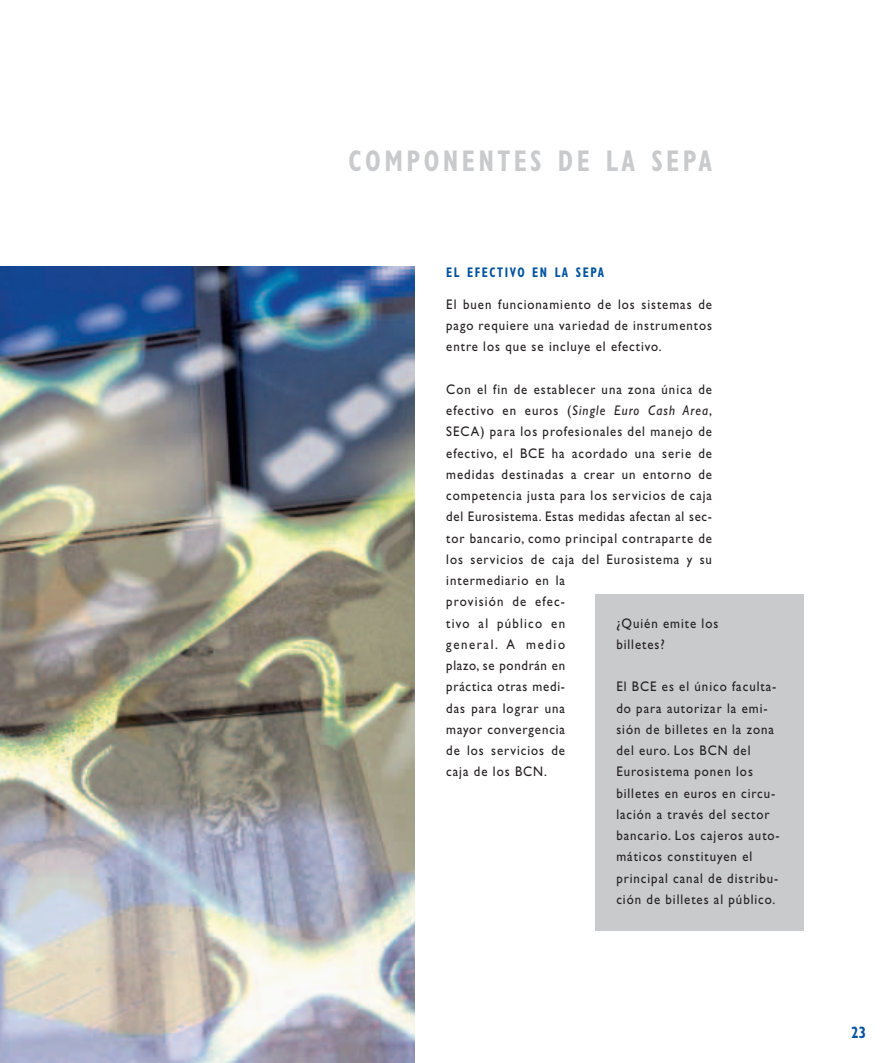
<style>
.page{position:relative;width:893px;height:1063px;background:#fff}
.page>*{position:absolute;margin:0;border:0;box-sizing:border-box;transform-origin:0 0}
.t1{font:700 condensed 30px "Gill Sans";letter-spacing:.135em;color:#c9cacc;scale:.85 1}
.t2{font:700 condensed 16.5px "Gill Sans";color:#0153a0;scale:.85 1}
.t3{font:13.95px/21.3px "Gill Sans";letter-spacing:.075em;color:#231f20;scale:.92 1}
.t4{font:700 condensed 13.95px "Gill Sans";letter-spacing:.135em;color:#0153a0;scale:.85 1}
.s1{font-style:italic}
</style>
<div class="page">
<img style="left:0;top:266px;width:414px;height:797px">
<div style="left:595px;top:594px;width:208px;height:336px;background:#c9cacc"></div>
<h1 class="t1" style="left:348px;top:150px;width:429px">COMPONENTES DE LA SEPA</h1>
<p class="t4" style="left:446px;top:267px;width:187px">EL EFECTIVO EN LA SEPA</p>
<p class="t3" style="left:446px;top:295px;width:290px;text-align:justify">El buen funcionamiento de los sistemas de pago requiere una variedad de instrumentos entre los que se incluye el efectivo.</p>
<p class="t3" style="left:446px;top:380px;width:290px">Con el fin de establecer una zona única de efectivo en euros (<span class="s1">Single Euro Cash Area</span>,<br>SECA) para los profesionales del manejo de efectivo, el BCE ha acordado una serie de medidas destinadas a crear un entorno de competencia justa para los servicios de caja del Eurosistema. Estas medidas afectan al sec&shy;tor bancario, como principal contraparte de los servicios de caja del Eurosistema y su intermediario en la<br>provisión de efec-<br>tivo al público en<br>general. A medio<br>plazo, se pondrán en<br>práctica otras medi-<br>das para lograr una<br>mayor convergencia<br>de los servicios de<br>caja de los BCN.</p>
<p class="t3" style="left:616px;top:614px;width:112px">¿Quién emite los billetes?</p>
<p class="t3" style="left:616px;top:678px;width:179px">El BCE es el único faculta&shy;do para autorizar la emi&shy;sión de billetes en la zona del euro. Los BCN del<br>Eurosistema ponen los billetes en euros en circu&shy;lación a través del sector bancario. Los cajeros auto&shy;máticos constituyen el principal canal de distribu&shy;ción de billetes al público.</p>
<p class="t2" style="left:851px;top:1026px;width:19px">23</p>
</div>
